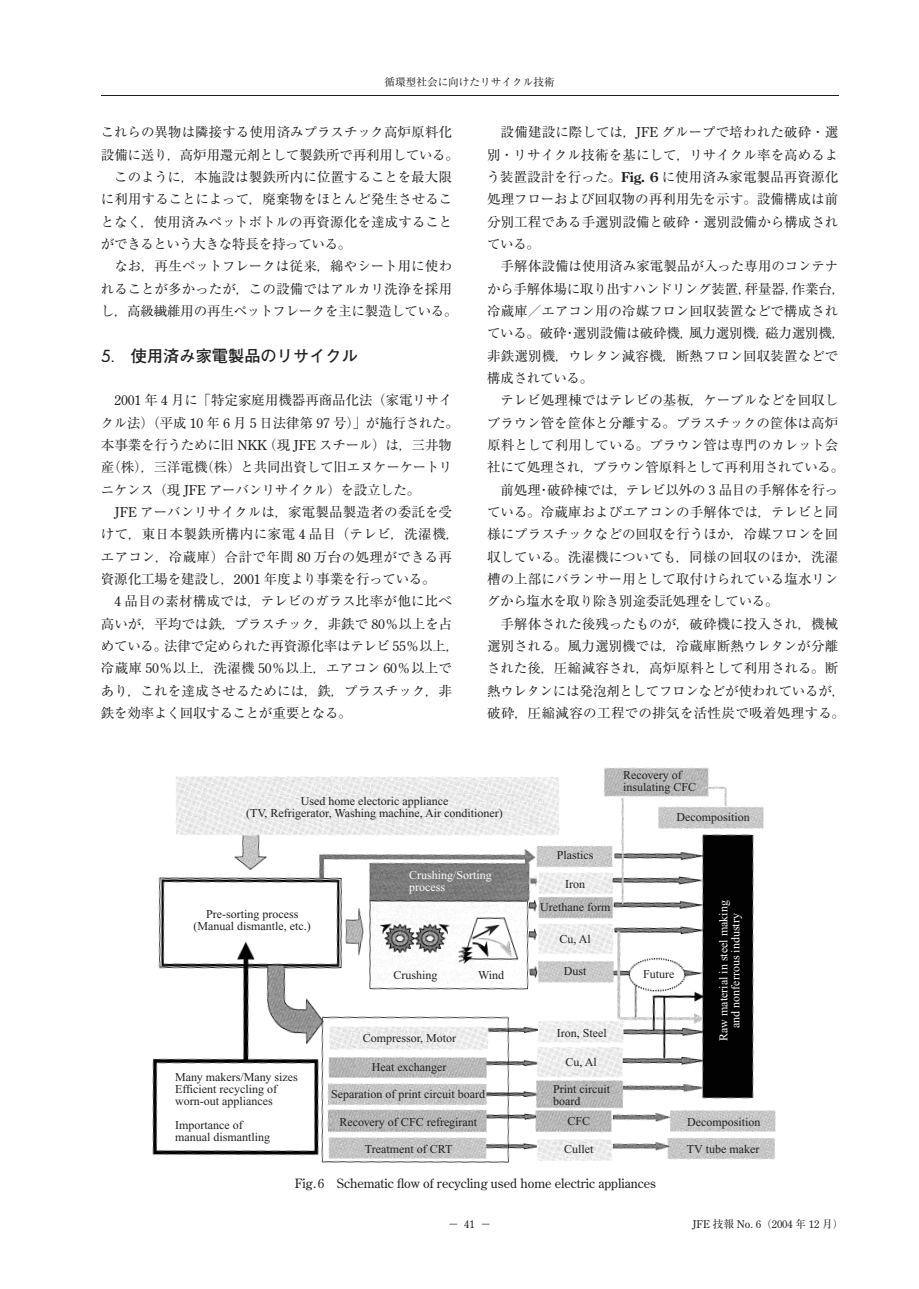
<style>
.page{position:relative;width:919px;height:1289px;background:#fff}
.page>*{position:absolute;margin:0;border:0;box-sizing:border-box;transform-origin:0 0}
.t1{font:700 16.2px "Futo Go B101 Pro";color:#231f20}
.t2{font:13.5px/22.4px "Ryumin Pro";letter-spacing:-.005em;color:#231f20}
.t3{font:13.5px "Ryumin Pro";letter-spacing:.025em;color:#231f20}
.t4{font:13.5px "Ryumin Pro";letter-spacing:-.025em;color:#231f20}
.t5{font:12.75px "Century Old Style";color:#231f20}
.t6{font:12px/12px "Times New Roman";color:#231f20}
.t7{font:12px/12px "Times New Roman";color:#fff;text-align:center}
.t8{font:10.65px "Century Old Style";color:#231f20}
.t9{font:10.65px "Ryumin Pro";color:#231f20}
.t10{font:700 10.65px "Futo Min A101 Pro";color:#231f20}
.s1{font-family:"Futura";font-weight:400}
.s2{font-family:"Century Old Style"}
.s3{font-family:"Century Old Style";font-weight:700}
.s4{font-family:"Century Old Style";font-weight:400}
.s5{font-family:"Ryumin Pro"}
</style>
<div class="page">
<hr style="left:101px;top:95px;width:737px;height:1px;background:#231f20">
<img style="left:152px;top:767px;width:624px;height:397px">
<p class="t9" style="left:384px;top:74px;width:172px">循環型社会に向けたリサイクル技術</p>
<p class="t2" style="left:101px;top:120px;width:353px">これらの異物は隣接する使用済みプラスチック高炉原料化</p>
<p class="t2" style="left:101px;top:143px;width:359px">設備に送り，高炉用還元剤として製鉄所で再利用している。</p>
<p class="t2" style="left:114px;top:165px;width:339px">このように，本施設は製鉄所内に位置することを最大限</p>
<p class="t2" style="left:101px;top:187px;width:353px">に利用することによって，廃棄物をほとんど発生させるこ</p>
<p class="t2" style="left:101px;top:209px;width:353px">となく，使用済みペットボトルの再資源化を達成すること</p>
<p class="t4" style="left:101px;top:233px;width:252px">ができるという大きな特長を持っている。</p>
<p class="t2" style="left:114px;top:254px;width:339px">なお，再生ペットフレークは従来，綿やシート用に使わ</p>
<p class="t2" style="left:101px;top:276px;width:353px">れることが多かったが，この設備ではアルカリ洗浄を採用</p>
<p class="t2" style="left:101px;top:299px;width:358px">し，高級繊維用の再生ペットフレークを主に製造している。</p>
<p class="t1" style="left:101px;top:342px;width:258px"><span class="s1">5.</span> 使用済み家電製品のリサイクル</p>
<p class="t2" style="left:101px;top:388px;width:359px;text-indent:14px"><span class="s2">2001</span> 年 <span class="s2">4</span> 月に「特定家庭用機器再商品化法（家電リサイクル法）（平成 <span class="s2">10</span> 年 <span class="s2">6</span> 月 <span class="s2">5</span> 日法律第 <span class="s2">97</span> 号）」が施行された。本事業を行うために旧 <span class="s2">NKK</span>（現 <span class="s2">JFE</span> スチール）は，三井物産（株），三洋電機（株）と共同出資して旧エヌケーケートリニケンス（現 <span class="s2">JFE</span> アーバンリサイクル）を設立した。</p>
<p class="t2" style="left:101px;top:500px;width:360px;text-indent:14px"><span class="s2">JFE</span> アーバンリサイクルは，家電製品製造者の委託を受けて，東日本製鉄所構内に家電 <span class="s2">4</span> 品目（テレビ，洗濯機，エアコン，冷蔵庫）合計で年間 <span class="s2">80</span> 万台の処理ができる再資源化工場を建設し，<span class="s2">2001</span> 年度より事業を行っている。</p>
<p class="t2" style="left:101px;top:589px;width:360px;text-indent:14px"><span class="s2">4</span> 品目の素材構成では，テレビのガラス比率が他に比べ高いが，平均では鉄，プラスチック，非鉄で <span class="s2">80</span>％以上を占めている。法律で定められた再資源化率はテレビ <span class="s2">55</span>％以上，冷蔵庫 <span class="s2">50</span>％以上，洗濯機 <span class="s2">50</span>％以上，エアコン <span class="s2">60</span>％以上であり，これを達成させるためには，鉄，プラスチック，非鉄を効率よく回収することが重要となる。</p>
<p class="t2" style="left:487px;top:120px;width:353px;text-align:justify;text-indent:14px">設備建設に際しては，<span class="s2">JFE</span> グループで培われた破砕・選別・リサイクル技術を基にして，リサイクル率を高めるよう装置設計を行った。<span class="s3">Fig. 6</span> に使用済み家電製品再資源化処理フローおよび回収物の再利用先を示す。設備構成は前分別工程である手選別設備と破砕・選別設備から構成されている。</p>
<p class="t2" style="left:487px;top:254px;width:360px;text-indent:14px">手解体設備は使用済み家電製品が入った専用のコンテナから手解体場に取り出すハンドリング装置，秤量器，作業台，冷蔵庫／エアコン用の冷媒フロン回収装置などで構成されている。破砕・選別設備は破砕機，風力選別機，磁力選別機，非鉄選別機，ウレタン減容機，断熱フロン回収装置などで構成されている。</p>
<p class="t2" style="left:500px;top:388px;width:339px">テレビ処理棟ではテレビの基板，ケーブルなどを回収し</p>
<p class="t2" style="left:487px;top:410px;width:353px">ブラウン管を筐体と分離する。プラスチックの筐体は高炉</p>
<p class="t2" style="left:487px;top:433px;width:352px">原料として利用している。ブラウン管は専門のカレット会</p>
<p class="t2" style="left:487px;top:455px;width:358px">社にて処理され，ブラウン管原料として再利用されている。</p>
<p class="t2" style="left:500px;top:477px;width:339px">前処理・破砕棟では，テレビ以外の <span class="s2">3</span> 品目の手解体を行っ</p>
<p class="t2" style="left:487px;top:500px;width:353px">ている。冷蔵庫およびエアコンの手解体では，テレビと同</p>
<p class="t2" style="left:487px;top:522px;width:352px">様にプラスチックなどの回収を行うほか，冷媒フロンを回</p>
<p class="t2" style="left:487px;top:544px;width:352px">収している。洗濯機についても，同様の回収のほか，洗濯</p>
<p class="t2" style="left:487px;top:567px;width:352px">槽の上部にバランサー用として取付けられている塩水リン</p>
<p class="t2" style="left:487px;top:589px;width:293px">グから塩水を取り除き別途委託処理をしている。</p>
<p class="t2" style="left:500px;top:611px;width:339px">手解体された後残ったものが，破砕機に投入され，機械</p>
<p class="t2" style="left:487px;top:634px;width:352px">選別される。風力選別機では，冷蔵庫断熱ウレタンが分離</p>
<p class="t2" style="left:487px;top:656px;width:353px">された後，圧縮減容され，高炉原料として利用される。断</p>
<p class="t2" style="left:487px;top:678px;width:360px">熱ウレタンには発泡剤としてフロンなどが使われているが，</p>
<p class="t3" style="left:487px;top:702px;width:359px">破砕，圧縮減容の工程での排気を活性炭で吸着処理する。</p>
<p class="t6" style="left:246px;top:795px;width:258px;text-align:center">Used home electoric appliance<br>(TV, Refrigerator, Washing machine, Air conditioner)</p>
<p class="t6" style="left:623px;top:769px;width:75px">Recovery of insulating CFC</p>
<p class="t6" style="left:676px;top:811px;width:75px">Decomposition</p>
<p class="t6" style="left:193px;top:908px;width:119px;text-align:center">Pre-sorting process (Manual dismantle, etc.)</p>
<p class="t7" style="left:409px;top:869px;width:84px;text-align:left">Crushing/Sorting process</p>
<p class="t6" style="left:393px;top:969px;width:46px">Crushing</p>
<p class="t6" style="left:478px;top:969px;width:28px">Wind</p>
<p class="t6" style="left:557px;top:849px;width:38px">Plastics</p>
<p class="t6" style="left:540px;top:872px;width:72px;line-height:23.4px;text-align:center">Iron<br>Urethane form</p>
<p class="t6" style="left:559px;top:933px;width:33px">Cu, Al</p>
<p class="t6" style="left:564px;top:965px;width:24px">Dust</p>
<p class="t6" style="left:643px;top:968px;width:33px">Future</p>
<p class="t6" style="left:557px;top:1026px;width:51px">Iron, Steel</p>
<p class="t6" style="left:565px;top:1055px;width:33px">Cu, Al</p>
<p class="t6" style="left:553px;top:1083px;width:58px">Print circuit board</p>
<p class="t6" style="left:567px;top:1115px;width:24px">CFC</p>
<p class="t6" style="left:564px;top:1143px;width:31px">Cullet</p>
<p class="t6" style="left:363px;top:1031px;width:95px">Compressor, Motor</p>
<p class="t6" style="left:371px;top:1061px;width:76px">Heat exchanger</p>
<p class="t6" style="left:331px;top:1088px;width:155px">Separation of print circuit board</p>
<p class="t6" style="left:339px;top:1115px;width:139px">Recovery of CFC refregirant</p>
<p class="t6" style="left:365px;top:1143px;width:89px">Treatment of CRT</p>
<p class="t6" style="left:175px;top:1071px;width:124px">Many makers/Many sizes<br>Efficient recycling of worn-out appliances</p>
<p class="t6" style="left:175px;top:1119px;width:97px">Importance of manual dismantling</p>
<p class="t5" style="left:295px;top:1175px;width:362px">Fig. 6 Schematic fl ow of recycling used home electric appliances</p>
<p class="t7" style="left:717px;top:1040px;width:142px;rotate:-90deg">Raw material in steel making and nonferrous industry</p>
<p class="t6" style="left:687px;top:1116px;width:75px">Decomposition</p>
<p class="t6" style="left:686px;top:1142px;width:74px">TV tube maker</p>
<p class="t10" style="left:448px;top:1215px;width:44px">－ <span class="s4">41</span> －</p>
<p class="t8" style="left:692px;top:1217px;width:152px">JFE <span class="s5">技報</span> No. 6<span class="s5">（</span>2004 <span class="s5">年</span> 12 <span class="s5">月）</span></p>
</div>
